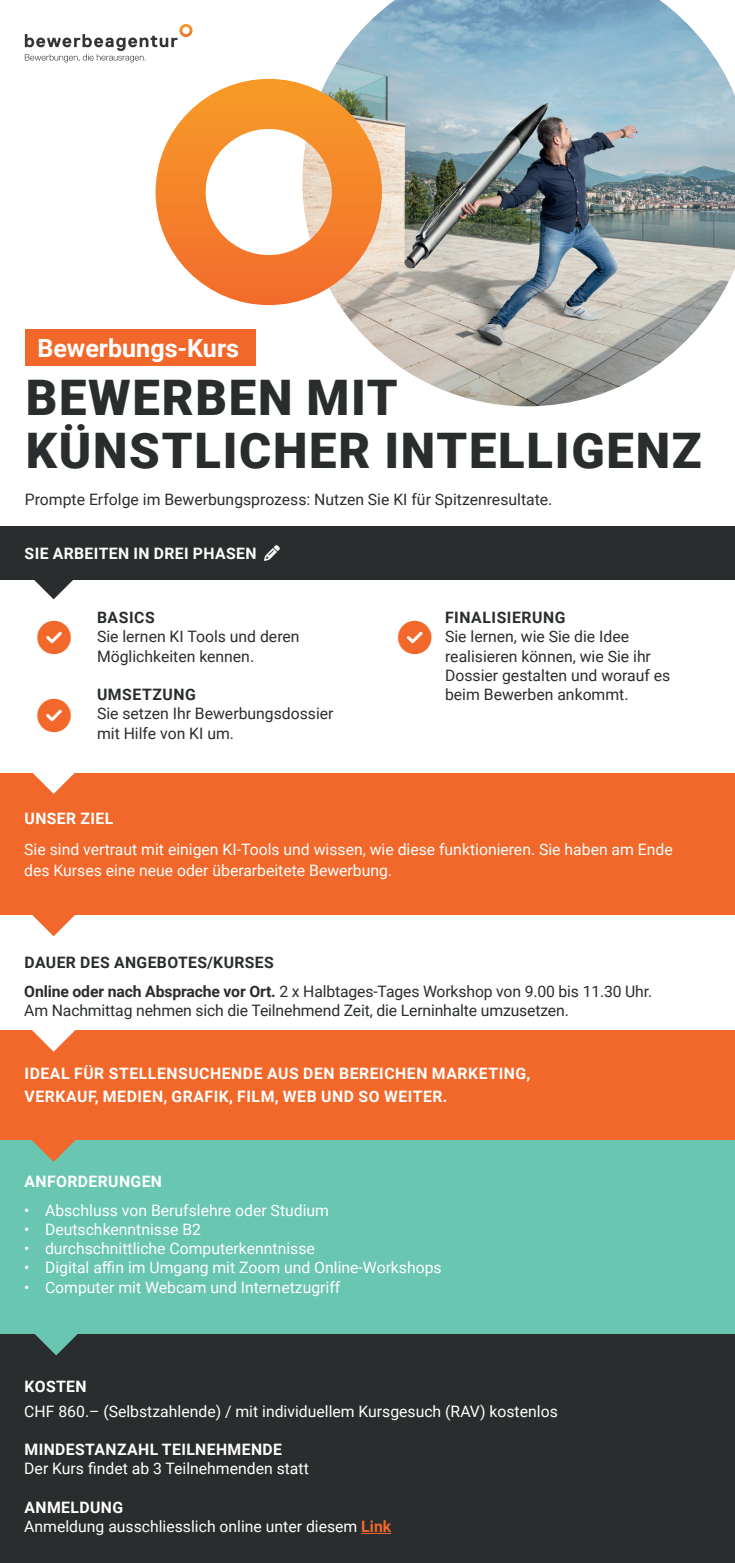
<style>
.page{position:relative;width:735px;height:1563px;background:#fff}
.page>*{position:absolute;margin:0;border:0;box-sizing:border-box;transform-origin:0 0}
.t1{font:900 49px/52.7px "Roboto";letter-spacing:.035em;color:#2a2d2e}
.t2{font:700 25.03px "Roboto";color:#fff}
.t3{font:15.75px/21px "Roboto";color:#fff}
.t4{font:15.75px/19.2px "Roboto";color:#2a2d2e}
.t5{font:700 15.75px/22.8px "Roboto";letter-spacing:.03em;color:#fff}
.t6{font:700 15.75px/28.5px "Roboto";letter-spacing:.035em;color:#2a2d2e}
.s1{font-weight:400}
.s2{font-weight:700}
.s3{font-weight:700;color:#f2682a}
</style>
<div class="page">
<div style="left:0;top:1132px;width:734px;height:221px;background:#68c6b1"></div>
<svg style="left:25px;top:24px;width:167px;height:38px"></svg>
<div style="left:0;top:526px;width:734px;height:53px;background:#2a2d2e"></div>
<svg style="left:32px;top:579px;width:43px;height:20px"></svg>
<div style="left:0;top:773px;width:734px;height:142px;background:#f2682a"></div>
<svg style="left:33px;top:773px;width:42px;height:21px"></svg>
<svg style="left:32px;top:915px;width:43px;height:21px"></svg>
<div style="left:0;top:1334px;width:734px;height:229px;background:#2a2d2e"></div>
<hr style="left:361px;top:1533px;width:30px;height:1px;background:#f2682a">
<svg style="left:35px;top:1334px;width:43px;height:21px"></svg>
<div style="left:0;top:1030px;width:734px;height:109px;background:#f2682a"></div>
<svg style="left:32px;top:1140px;width:43px;height:22px"></svg>
<svg style="left:32px;top:1030px;width:43px;height:21px"></svg>
<img style="left:327px;top:0;width:407px;height:406px">
<svg style="left:155px;top:79px;width:227px;height:226px"></svg>
<div style="left:25px;top:329px;width:230px;height:36px;background:#f2682a"></div>
<h2 class="t2" style="left:37px;top:330px;width:203px">Bewerbungs-Kurs</h2>
<h1 class="t1" style="left:26px;top:369px;width:677px">BEWERBEN MIT<br>KÜNSTLICHER INTELLIGENZ</h1>
<p class="t4" style="left:25px;top:489px;width:528px">Prompte Erfolge im Bewerbungsprozess: Nutzen Sie KI für Spitzenresultate.</p>
<p class="t5" style="left:25px;top:542px;width:233px">SIE ARBEITEN IN DREI PHASEN</p>
<p class="t6" style="left:97px;top:603px;width:59px">BASICS</p>
<p class="t4" style="left:97px;top:626px;width:204px">Sie lernen KI Tools und deren<br>Möglichkeiten kennen.</p>
<p class="t6" style="left:97px;top:680px;width:100px">UMSETZUNG</p>
<p class="t4" style="left:97px;top:703px;width:238px">Sie setzen Ihr Bewerbungsdossier mit Hilfe von KI um.</p>
<p class="t6" style="left:445px;top:603px;width:122px">FINALISIERUNG</p>
<p class="t4" style="left:445px;top:626px;width:226px">Sie lernen, wie Sie die Idee realisieren können, wie Sie ihr<br>Dossier gestalten und worauf es beim Bewerben ankommt.</p>
<p class="t5" style="left:25px;top:807px;width:90px">UNSER ZIEL</p>
<p class="t3" style="left:24px;top:838px;width:649px">Sie sind vertraut mit einigen KI-Tools und wissen, wie diese funktionieren. Sie haben am Ende des Kurses eine neue oder überarbeitete Bewerbung.</p>
<p class="t6" style="left:24px;top:948px;width:629px">DAUER DES ANGEBOTES/KURSES<br>Online oder nach Absprache vor Ort. <span class="s1">2 x Halbtages-Tages Workshop von 9.00 bis 11.30 Uhr.</span></p>
<p class="t4" style="left:24px;top:1000px;width:545px">Am Nachmittag nehmen sich die Teilnehmend Zeit, die Lerninhalte umzusetzen.</p>
<p class="t5" style="left:25px;top:1062px;width:507px">IDEAL FÜR STELLENSUCHENDE AUS DEN BEREICHEN MARKETING,<br>VERKAUF, MEDIEN, GRAFIK, FILM, WEB UND SO WEITER.</p>
<p class="t5" style="left:25px;top:1169px;width:139px">ANFORDERUNGEN</p>
<p class="t3" style="left:24px;top:1199px;width:306px">• Abschluss von Berufslehre oder Studium</p>
<p class="t3" style="left:24px;top:1218px;width:178px">• Deutschkenntnisse B2</p>
<p class="t3" style="left:24px;top:1237px;width:292px">• durchschnittliche Computerkenntnisse</p>
<p class="t3" style="left:24px;top:1256px;width:419px">• Digital affin im Umgang mit Zoom und Online-Workshops</p>
<p class="t3" style="left:24px;top:1276px;width:317px">• Computer mit Webcam und Internetzugriff</p>
<p class="t5" style="left:25px;top:1374px;width:64px">KOSTEN</p>
<p class="t3" style="left:24px;top:1400px;width:534px">CHF 860.– (Selbstzahlende) / mit individuellem Kursgesuch (RAV) kostenlos</p>
<p class="t5" style="left:25px;top:1437px;width:259px">MINDESTANZAHL TEILNEHMENDE</p>
<p class="t3" style="left:24px;top:1457px;width:286px">Der Kurs findet ab 3 Teilnehmenden statt</p>
<p class="t3" style="left:24px;top:1497px;width:368px;line-height:19.2px"><span class="s2">ANMELDUNG<br></span>Anmeldung ausschliesslich online unter diesem <span class="s3">Link</span></p>
</div>
